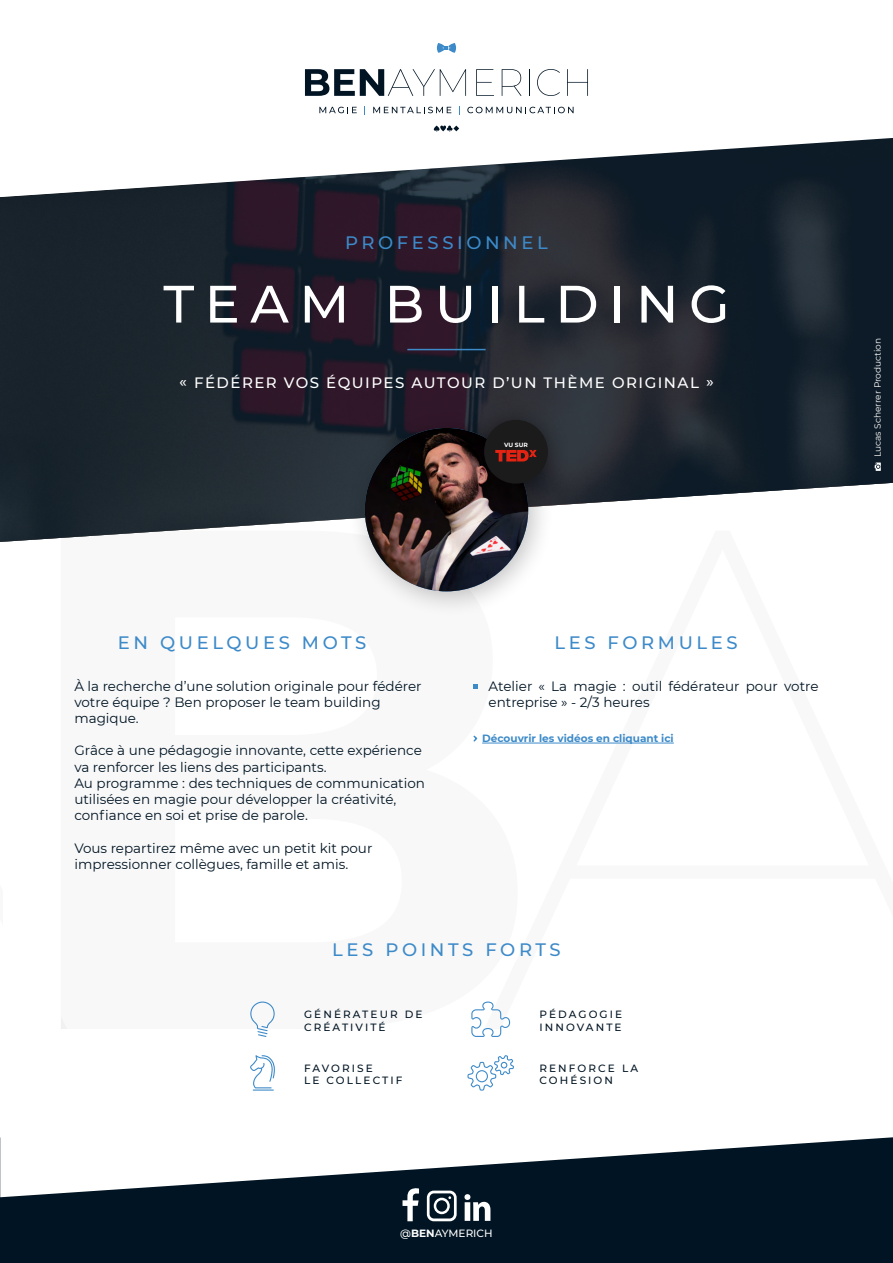
<style>
.page{position:relative;width:893px;height:1263px;background:#fff}
.page>*{position:absolute;margin:0;border:0;box-sizing:border-box;transform-origin:0 0}
.t1{font:500 52.5px "Montserrat";letter-spacing:.2em;color:#fff}
.t2{font:500 18px "Montserrat";letter-spacing:.2em;color:#3d8ac9}
.t3{font:500 15px "Montserrat";letter-spacing:.1em;color:#fff}
.t4{font:13.5px/16.2px "Montserrat";color:#001423}
.t5{font:500 10.5px/12.6px "Montserrat";letter-spacing:.2em;color:#001423}
.t6{font:700 10.5px "Montserrat";color:#3d8ac9}
.t7{font:500 10.5px "Montserrat";color:#fff}
.t8{font:9px "Montserrat";color:#fff}
.t9{font:700 6px "Montserrat";color:#fff}
.s1{font-weight:700}
</style>
<div class="page">
<svg style="left:0;top:197px;width:893px;height:345px;background:#2d323c"></svg>
<svg style="left:0;top:1137px;width:893px;height:126px;fill:#001423"></svg>
<svg style="left:402px;top:1186px;width:17px;height:35px"></svg>
<svg style="left:427px;top:1190px;width:30px;height:31px"></svg>
<svg style="left:464px;top:1194px;width:26px;height:27px"></svg>
<svg style="left:875px;top:462px;width:6px;height:9px"></svg>
<hr style="left:407px;top:349px;width:79px;height:1px;background:#3d8ac9">
<svg style="left:3px;top:47px;width:890px;height:150px"></svg>
<svg style="left:437px;top:43px;width:19px;height:10px"></svg>
<svg style="left:476px;top:69px;width:18px;height:27px"></svg>
<svg style="left:502px;top:69px;width:20px;height:27px"></svg>
<svg style="left:529px;top:69px;width:1px;height:27px"></svg>
<svg style="left:537px;top:69px;width:23px;height:27px"></svg>
<svg style="left:567px;top:69px;width:21px;height:27px"></svg>
<svg style="left:305px;top:69px;width:161px;height:27px"></svg>
<svg style="left:434px;top:126px;width:25px;height:5px"></svg>
<svg style="left:319px;top:107px;width:38px;height:6px"></svg>
<svg style="left:373px;top:107px;width:78px;height:6px"></svg>
<svg style="left:467px;top:107px;width:107px;height:6px"></svg>
<hr style="left:482px;top:743px;width:192px;height:1px;background:#3d8ac9">
<svg style="left:473px;top:735px;width:5px;height:7px"></svg>
<svg style="left:473px;top:684px;width:5px;height:5px"></svg>
<svg style="left:471px;top:1001px;width:39px;height:36px"></svg>
<svg style="left:250px;top:1055px;width:25px;height:35px"></svg>
<svg style="left:467px;top:1055px;width:47px;height:35px"></svg>
<svg style="left:250px;top:1001px;width:25px;height:36px"></svg>
<div style="left:345px;top:409px;width:211px;height:210px;background:#000;opacity:.25"></div>
<img style="left:365px;top:428px;width:163px;height:163px;border-radius:82px">
<div style="left:461px;top:397px;width:110px;height:110px;background:#000;opacity:.43"></div>
<div style="left:484px;top:420px;width:64px;height:64px;background:#1b1b1b;border-radius:50%"></div>
<svg style="left:495px;top:450px;width:42px;height:11px"></svg>
<h2 class="t2" style="left:345px;top:230px;width:204px">PROFESSIONNEL</h2>
<h1 class="t1" style="left:163px;top:267px;width:568px">TEAM BUILDING</h1>
<p class="t3" style="left:179px;top:372px;width:536px">« FÉDÉRER VOS ÉQUIPES AUTOUR D’UN THÈME ORIGINAL »</p>
<p class="t9" style="left:504px;top:440px;width:25px">VU SUR</p>
<p class="t8" style="left:871px;top:457px;width:121px;rotate:-90deg">Lucas Scherrer Production</p>
<h2 class="t2" style="left:118px;top:630px;width:250px">EN QUELQUES MOTS</h2>
<p class="t4" style="left:74px;top:677px;width:349px">À la recherche d’une solution originale pour fédérer votre équipe ? Ben proposer le team building magique.</p>
<p class="t4" style="left:74px;top:742px;width:352px">Grâce à une pédagogie innovante, cette expérience va renforcer les liens des participants.<br>Au programme : des techniques de communication utilisées en magie pour développer la créativité, confiance en soi et prise de parole.</p>
<p class="t4" style="left:74px;top:839px;width:300px">Vous repartirez même avec un petit kit pour impressionner collègues, famille et amis.</p>
<h2 class="t2" style="left:554px;top:630px;width:185px">LES FORMULES</h2>
<p class="t4" style="left:489px;top:677px;width:331px">Atelier « La magie : outil fédérateur pour votre entreprise » - 2/3 heures</p>
<p class="t6" style="left:482px;top:731px;width:193px">Découvrir les vidéos en cliquant ici</p>
<h2 class="t2" style="left:332px;top:936px;width:230px">LES POINTS FORTS</h2>
<p class="t5" style="left:304px;top:1007px;width:120px">GÉNÉRATEUR DE<br>CRÉATIVITÉ</p>
<p class="t5" style="left:304px;top:1061px;width:100px">FAVORISE<br>LE COLLECTIF</p>
<p class="t5" style="left:539px;top:1007px;width:84px">PÉDAGOGIE<br>INNOVANTE</p>
<p class="t5" style="left:539px;top:1061px;width:100px">RENFORCE LA<br>COHÉSION</p>
<p class="t7" style="left:400px;top:1226px;width:94px">@<span class="s1">BEN</span>AYMERICH</p>
</div>
